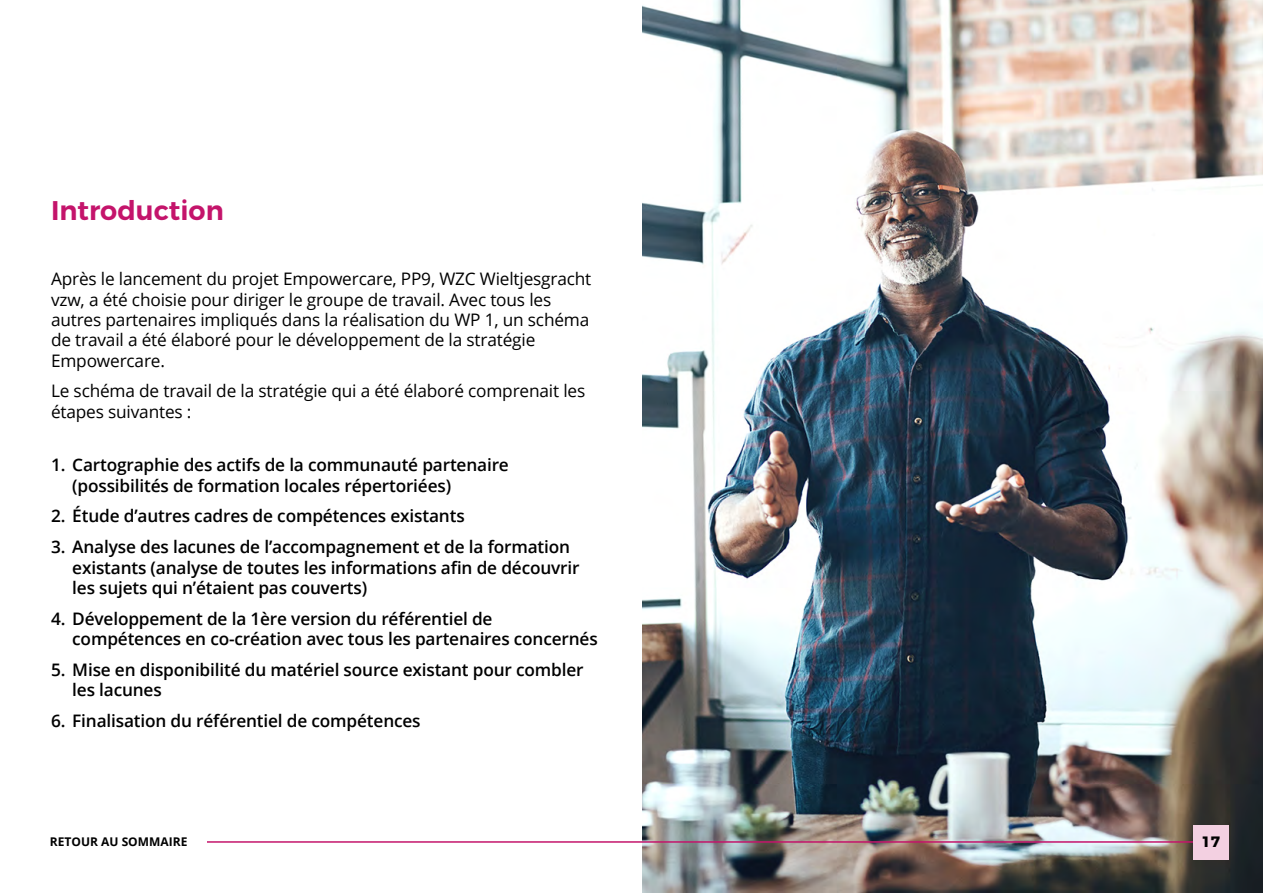
<style>
.page{position:relative;width:1263px;height:893px;background:#fff}
.page>*{position:absolute;margin:0;border:0;box-sizing:border-box;transform-origin:0 0}
.Page_Header{font:600 27px "Montserrat";color:#c4146b}
.Bullets_Points{font:600 17.25px/20.2px "Open Sans";letter-spacing:-.01em;color:#000}
.Body_Copy{font:17.25px/20.2px "Open Sans";letter-spacing:-.01em;color:#000}
.t1{font:700 15px "Montserrat";color:#000}
.t2{font:700 12px "Open Sans";color:#000}
</style>
<div class="page">
<img style="left:642px;top:0;width:621px;height:893px">
<hr style="left:166px;top:841px;width:1034px;height:2px;background:#c4146b">
<div style="left:1193px;top:825px;width:36px;height:34px;background:#f3d0e1"></div>
<div style="left:34px;top:825px;width:173px;height:34px;background:#fff"></div>
<p class="Page_Header" style="left:51px;top:188px;width:174px">Introduction</p>
<p class="Body_Copy" style="left:51px;top:269px;width:542px">Après le lancement du projet Empowercare, PP9, WZC Wieltjesgracht vzw, a été choisie pour diriger le groupe de travail. Avec tous les autres partenaires impliqués dans la réalisation du WP 1, un schéma de travail a été élaboré pour le développement de la stratégie Empowercare.</p>
<p class="Body_Copy" style="left:51px;top:381px;width:536px">Le schéma de travail de la stratégie qui a été élaboré comprenait les étapes suivantes :</p>
<p class="Bullets_Points" style="left:72px;top:455px;width:438px;text-indent:-21px">1. Cartographie des actifs de la communauté partenaire (possibilités de formation locales répertoriées)</p>
<p class="Bullets_Points" style="left:51px;top:506px;width:415px">2. Étude d’autres cadres de compétences existants</p>
<p class="Bullets_Points" style="left:72px;top:537px;width:509px;text-indent:-21px">3. Analyse des lacunes de l’accompagnement et de la formation existants (analyse de toutes les informations afin de découvrir les sujets qui n’étaient pas couverts)</p>
<p class="Bullets_Points" style="left:72px;top:608px;width:527px;text-indent:-21px">4. Développement de la 1ère version du référentiel de compétences en co-création avec tous les partenaires concernés</p>
<p class="Bullets_Points" style="left:72px;top:659px;width:513px;text-indent:-21px">5. Mise en disponibilité du matériel source existant pour combler les lacunes</p>
<p class="Bullets_Points" style="left:51px;top:710px;width:371px">6. Finalisation du référentiel de compétences</p>
<p class="t2" style="left:50px;top:833px;width:139px">RETOUR AU SOMMAIRE</p>
<p class="t1" style="left:1201px;top:829px;width:20px">17</p>
</div>
